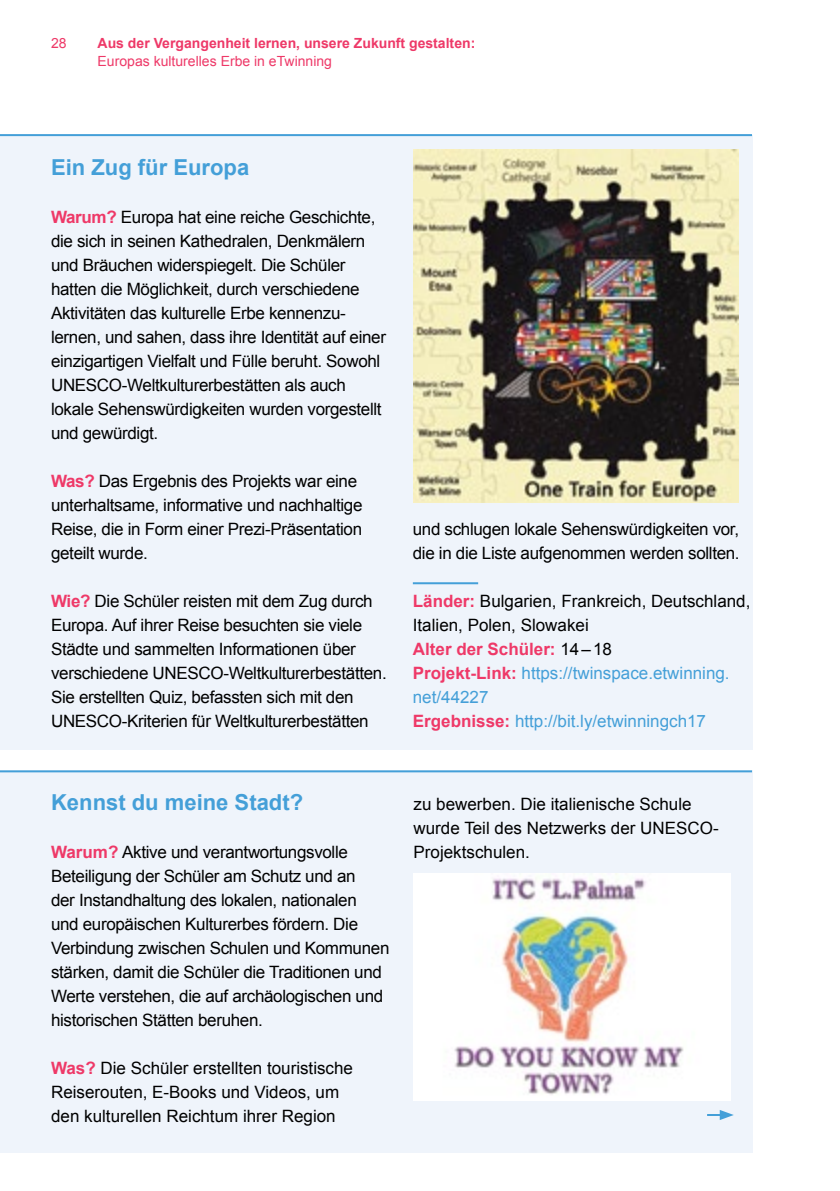
<style>
.page{position:relative;width:840px;height:1191px;background:#fff}
.page>*{position:absolute;margin:0;border:0;box-sizing:border-box;transform-origin:0 0}
.t1{font:700 22px "Arial";color:#449fd8}
.t2{font:17px/24px "Arial";letter-spacing:-.02em;color:#000}
.t3{font:17px/24px "Arial";color:#000}
.t4{font:17px/24px "Arial";color:#449fd8}
.t5{font:700 14px "Arial";color:#ee3968}
.t6{font:14px "Arial";color:#ee3968}
.s1{font-weight:700;color:#ee3968}
.s2{color:#000}
</style>
<div class="page">
<div style="left:0;top:135px;width:751px;height:614px;background:#eff4fb"></div>
<div style="left:0;top:770px;width:751px;height:382px;background:#eff4fb"></div>
<hr style="left:412px;top:582px;width:66px;height:2px;background:#449fd8">
<img style="left:413px;top:150px;width:325px;height:352px">
<img style="left:413px;top:874px;width:316px;height:226px">
<hr style="left:0;top:134px;width:751px;height:2px;background:#449fd8">
<hr style="left:0;top:770px;width:751px;height:2px;background:#449fd8">
<svg style="left:707px;top:1110px;width:26px;height:10px"></svg>
<p class="t6" style="left:51px;top:34px;width:17px">28</p>
<p class="t5" style="left:98px;top:34px;width:379px">Aus der Vergangenheit lernen, unsere Zukunft gestalten:</p>
<p class="t6" style="left:98px;top:52px;width:236px">Europas kulturelles Erbe in eTwinning</p>
<p class="t1" style="left:51px;top:153px;width:200px">Ein Zug für Europa</p>
<p class="t2" style="left:51px;top:205px;width:336px"><span class="s1">Warum?</span> Europa hat eine reiche Geschichte, die sich in seinen Kathedralen, Denkmälern und Bräuchen widerspiegelt. Die Schüler hatten die Möglichkeit, durch verschiedene Aktivitäten das kulturelle Erbe kennenzu&shy;lernen, und sahen, dass ihre Identität auf einer einzigartigen Vielfalt und Fülle beruht. Sowohl UNESCO-Weltkulturerbestätten als auch lokale Sehenswürdigkeiten wurden vorgestellt und gewürdigt.</p>
<p class="t2" style="left:51px;top:469px;width:313px"><span class="s1">Was?</span> Das Ergebnis des Projekts war eine unterhaltsame, informative und nachhaltige Reise, die in Form einer Prezi-Präsentation geteilt wurde.</p>
<p class="t2" style="left:51px;top:589px;width:337px"><span class="s1">Wie?</span> Die Schüler reisten mit dem Zug durch Europa. Auf ihrer Reise besuchten sie viele Städte und sammelten Informationen über verschiedene UNESCO-Weltkulturerbestätten.<br>Sie erstellten Quiz, befassten sich mit den UNESCO-Kriterien für Weltkulturerbestätten</p>
<p class="t2" style="left:412px;top:517px;width:328px">und schlugen lokale Sehenswürdigkeiten vor, die in die Liste aufgenommen werden sollten.</p>
<p class="t4" style="left:412px;top:589px;width:339px"><span class="s1">Länder:</span> <span class="s2">Bulgarien, Frankreich, Deutschland, Italien, Polen, Slowakei<br></span><span class="s1">Alter der Schüler:</span> <span class="s2">14–18<br></span><span class="s1">Projekt-Link:</span> https://twinspace.etwinning. net/44227<br><span class="s1">Ergebnisse:</span> http://bit.ly/etwinningch17</p>
<p class="t1" style="left:51px;top:787px;width:253px">Kennst du meine Stadt?</p>
<p class="t2" style="left:51px;top:840px;width:340px"><span class="s1">Warum?</span> Aktive und verantwortungsvolle Beteiligung der Schüler am Schutz und an<br>der Instandhaltung des lokalen, nationalen<br>und europäischen Kulturerbes fördern. Die Verbindung zwischen Schulen und Kommunen stärken, damit die Schüler die Traditionen und Werte verstehen, die auf archäologischen und historischen Stätten beruhen.</p>
<p class="t3" style="left:51px;top:1056px;width:303px"><span class="s1">Was?</span> Die Schüler erstellten touristische<br>Reiserouten, E-Books und Videos, um den kulturellen Reichtum ihrer Region</p>
<p class="t3" style="left:413px;top:792px;width:306px">zu bewerben. Die italienische Schule wurde Teil des Netzwerks der UNESCO-<br>Projektschulen.</p>
</div>
